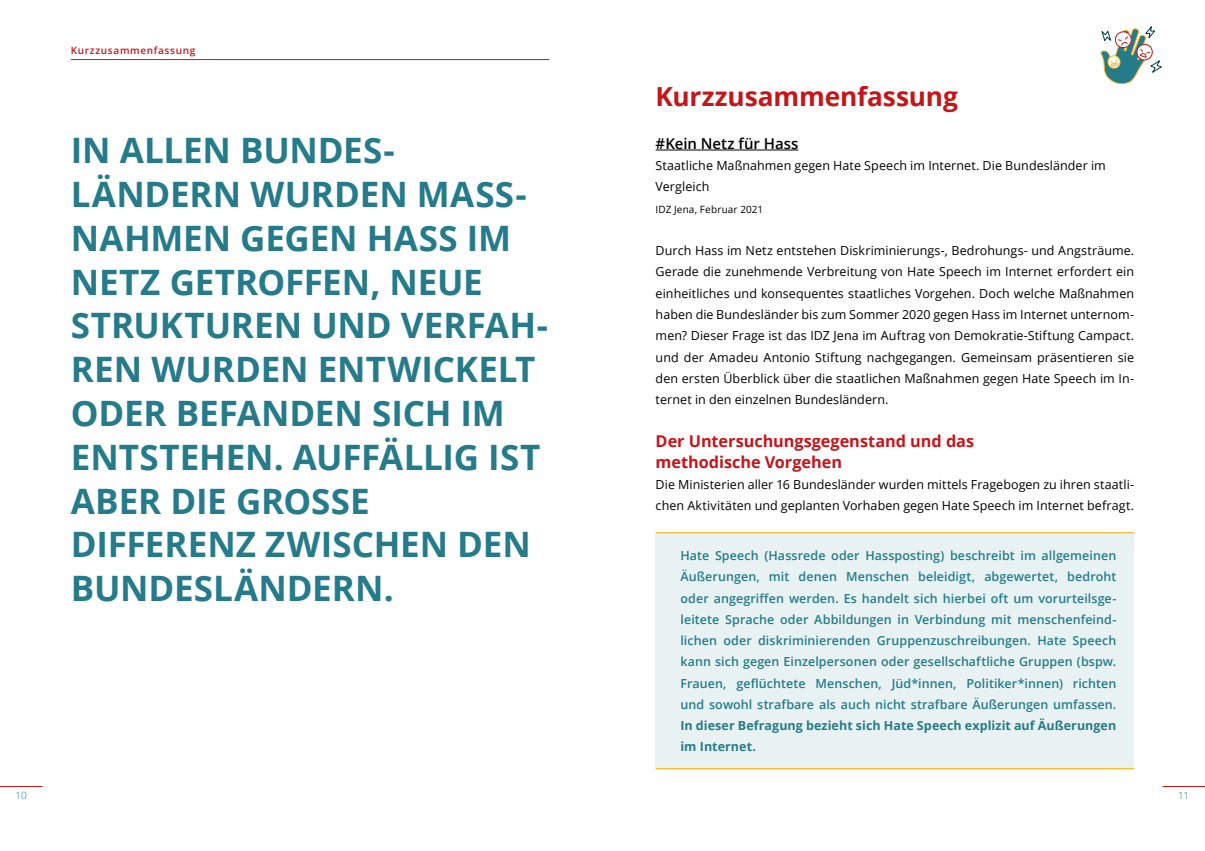
<style>
.page{position:relative;width:1205px;height:851px;background:#fff}
.page>*{position:absolute;margin:0;border:0;box-sizing:border-box;transform-origin:0 0}
.t1{font:700 35px/43.8px "Open Sans";color:#257b8a}
.t2{font:700 26.25px "Open Sans";letter-spacing:-.005em;color:#c41619}
.t3{font:700 16.25px/21.2px "Open Sans";color:#c41619}
.t4{font:600 15px "Open Sans";color:#000}
.t5{font:12.5px/21.2px "Open Sans";letter-spacing:.005em;color:#000}
.t6{font:600 12.5px/21.2px "Open Sans";letter-spacing:.005em;color:#257b8a;text-align:justify}
.t7{font:700 12.5px/21.2px "Open Sans";letter-spacing:.005em;color:#257b8a}
.t8{font:600 10px "Open Sans";letter-spacing:.065em;color:#c41619}
.t9{font:10px "Open Sans";letter-spacing:.015em;color:#000}
.t10{font:300 10px "Open Sans";color:#257b8a}
</style>
<div class="page">
<hr style="left:71px;top:59px;width:478px;height:1px;background:#c41619">
<svg style="left:1100px;top:26px;width:62px;height:59px"></svg>
<hr style="left:0;top:786px;width:43px;height:1px;background:#c41619">
<hr style="left:1162px;top:786px;width:43px;height:1px;background:#c41619">
<hr style="left:656px;top:150px;width:142px;height:1px;background:#000">
<div style="left:656px;top:532px;width:478px;height:236px;background:#e9f2f3"></div>
<hr style="left:656px;top:767px;width:478px;height:2px;background:#fdb92a">
<hr style="left:656px;top:532px;width:478px;height:1px;background:#fdb92a">
<p class="t8" style="left:71px;top:44px;width:126px">Kurzzusammenfassung</p>
<h1 class="t1" style="left:71px;top:128px;width:479px">IN ALLEN BUNDES-<br>LÄNDERN WURDEN MASS-<br>NAHMEN GEGEN HASS IM<br>NETZ GETROFFEN, NEUE<br>STRUKTUREN UND VERFAH-<br>REN WURDEN ENTWICKELT<br>ODER BEFANDEN SICH IM<br>ENTSTEHEN. AUFFÄLLIG IST<br>ABER DIE GROSSE<br>DIFFERENZ ZWISCHEN DEN<br>BUNDESLÄNDERN.</h1>
<h2 class="t2" style="left:656px;top:78px;width:304px">Kurzzusammenfassung</h2>
<p class="t4" style="left:656px;top:133px;width:144px">#Kein Netz für Hass</p>
<p class="t5" style="left:656px;top:155px;width:452px">Staatliche Maßnahmen gegen Hate Speech im Internet. Die Bundesländer im<br>Vergleich</p>
<p class="t9" style="left:656px;top:202px;width:109px">IDZ Jena, Februar 2021</p>
<p class="t5" style="left:656px;top:240px;width:480px;text-align:justify">Durch Hass im Netz entstehen Diskriminierungs-, Bedrohungs- und Angsträume.<br>Gerade die zunehmende Verbreitung von Hate Speech im Internet erfordert ein einheitliches und konsequentes staatliches Vorgehen. Doch welche Maßnahmen haben die Bundesländer bis zum Sommer 2020 gegen Hass im Internet unternom&shy;men? Dieser Frage ist das IDZ Jena im Auftrag von Demokratie-Stiftung Campact. und der Amadeu Antonio Stiftung nachgegangen. Gemeinsam präsentieren sie den ersten Überblick über die staatlichen Maßnahmen gegen Hate Speech im In&shy;ternet in den einzelnen Bundesländern.</p>
<h3 class="t3" style="left:656px;top:429px;width:320px">Der Untersuchungsgegenstand und das methodische Vorgehen</h3>
<p class="t5" style="left:656px;top:473px;width:480px">Die Ministerien aller 16 Bundesländer wurden mittels Fragebogen zu ihren staatli&shy;chen Aktivitäten und geplanten Vorhaben gegen Hate Speech im Internet befragt.</p>
<p class="t6" style="left:680px;top:544px;width:437px">Hate Speech (Hassrede oder Hassposting) beschreibt im allgemeinen Äußerungen, mit denen Menschen beleidigt, abgewertet, bedroht oder angegriffen werden. Es handelt sich hierbei oft um vorurteilsge&shy;leitete Sprache oder Abbildungen in Verbindung mit menschenfeind&shy;lichen oder diskriminierenden Gruppenzuschreibungen. Hate Speech kann sich gegen Einzelpersonen oder gesellschaftliche Gruppen (bspw.<br>Frauen, geflüchtete Menschen, Jüd*innen, Politiker*innen) richten und sowohl strafbare als auch nicht strafbare Äußerungen umfassen.</p>
<p class="t7" style="left:680px;top:714px;width:437px">In dieser Befragung bezieht sich Hate Speech explizit auf Äußerungen im Internet.</p>
<p class="t10" style="left:15px;top:788px;width:13px">10</p>
<p class="t10" style="left:1178px;top:788px;width:13px">11</p>
</div>
